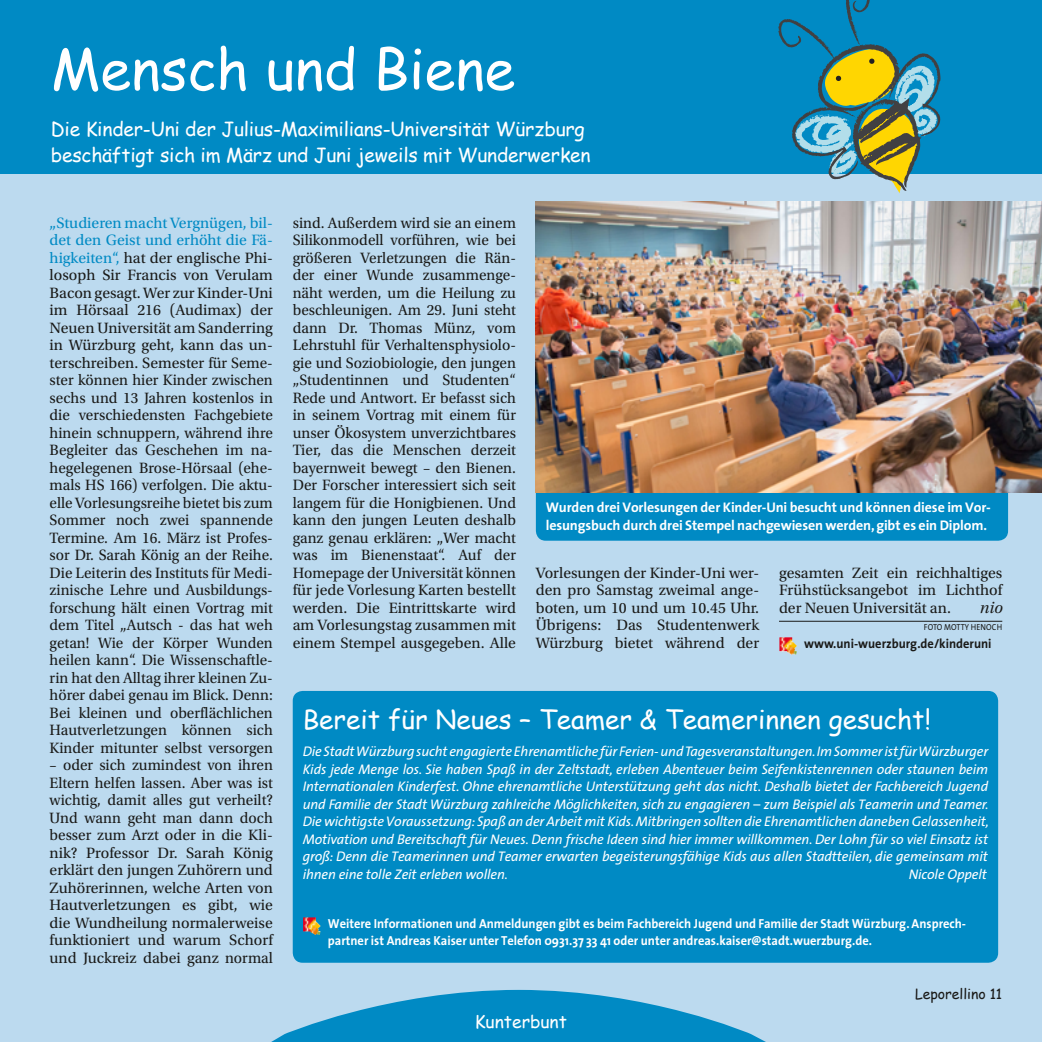
<style>
.page{position:relative;width:1042px;height:1042px;background:#bcdaef}
.page>*{position:absolute;margin:0;border:0;box-sizing:border-box;transform-origin:0 0}
.t1{font:56px "Comic Sans MS";color:#fff}
.t2{font:26.25px "Comic Sans MS";color:#fff}
.t3{font:19.25px/26.2px "Comic Sans MS";letter-spacing:-.01em;color:#fff}
.t4{font:17.5px "Comic Sans MS";color:#fff}
.t5{font:15.75px/17.5px "Utopia Std";color:#1a1a18;text-align:justify}
.t6{font:italic 15.75px "Utopia";color:#1a1a18}
.t7{font:italic 14px/17.5px "The Sans";letter-spacing:-.01em;color:#fff;text-align:justify}
.t8{font:700 14px/17.5px "The Sans";letter-spacing:-.01em;color:#fff}
.t9{font:14px "Comic Sans MS";color:#1a1a18}
.t10{font:700 13.12px/17.5px "The Sans";color:#fff;scale:.95 1}
.t11{font:700 13.12px "The Sans";color:#1a1a18;scale:.95 1}
.t12{font:8.75px "The Sans";letter-spacing:.015em;color:#1a1a18;scale:.9 1}
.s1{color:#008ac4}
</style>
<div class="page">
<div style="left:0;top:0;width:1042px;height:174px;background:#008ac4"></div>
<svg style="left:271px;top:990px;width:495px;height:52px"></svg>
<div style="left:536px;top:492px;width:472px;height:49px;background:#008ac4"></div>
<hr style="left:779px;top:621px;width:223px;height:1px;background:#1a1a18">
<img style="left:779px;top:637px;width:18px;height:18px">
<div style="left:293px;top:691px;width:705px;height:272px;background:#008ac4;border-radius:10px"></div>
<img style="left:303px;top:917px;width:17px;height:18px">
<svg style="left:778px;top:0;width:162px;height:193px"></svg>
<img style="left:536px;top:201px;width:506px;height:291px">
<h1 class="t1" style="left:51px;top:28px;width:466px">Mensch und Biene</h1>
<p class="t3" style="left:51px;top:115px;width:541px">Die Kinder-Uni der Julius-Maximilians-Universität Würzburg beschäftigt sich im März und Juni jeweils mit Wunderwerken</p>
<p class="t5" style="left:50px;top:214px;width:225px"><span class="s1">„Studieren macht Vergnügen, bil&shy;det den Geist und erhöht die Fä&shy;higkeiten“,</span> hat der englische Phi&shy;losoph Sir Francis von Verulam Bacon gesagt. Wer zur Kinder-Uni im Hörsaal 216 (Audimax) der Neuen Universität am Sanderring in Würzburg geht, kann das un&shy;terschreiben. Semester für Seme&shy;ster können hier Kinder zwischen sechs und 13 Jahren kostenlos in die verschiedensten Fachgebiete hinein schnuppern, während ihre Begleiter das Geschehen im na&shy;hegelegenen Brose-Hörsaal (ehe&shy;mals HS 166) verfolgen. Die aktu&shy;elle Vorlesungsreihe bietet bis zum Sommer noch zwei spannende Termine. Am 16. März ist Profes&shy;sor Dr. Sarah König an der Reihe.<br>Die Leiterin des Instituts für Medi&shy;zinische Lehre und Ausbildungs&shy;forschung hält einen Vortrag mit dem Titel „Autsch - das hat weh getan! Wie der Körper Wunden heilen kann“. Die Wissenschaftle&shy;rin hat den Alltag ihrer kleinen Zu&shy;hörer dabei genau im Blick. Denn:<br>Bei kleinen und oberflächlichen Hautverletzungen können sich Kinder mitunter selbst versorgen</p>
<p class="t5" style="left:50px;top:756px;width:225px">– oder sich zumindest von ihren Eltern helfen lassen. Aber was ist wichtig, damit alles gut verheilt?<br>Und wann geht man dann doch besser zum Arzt oder in die Kli&shy;nik? Professor Dr. Sarah König erklärt den jungen Zuhörern und Zuhörerinnen, welche Arten von Hautverletzungen es gibt, wie die Wundheilung normalerweise funktioniert und warum Schorf und Juckreiz dabei ganz normal</p>
<p class="t5" style="left:293px;top:214px;width:225px">sind. Außerdem wird sie an einem Silikonmodell vorführen, wie bei größeren Verletzungen die Rän&shy;der einer Wunde zusammenge&shy;näht werden, um die Heilung zu beschleunigen. Am 29. Juni steht dann Dr. Thomas Münz, vom Lehrstuhl für Verhaltensphysiolo&shy;gie und Soziobiologie, den jungen „Studentinnen und Studenten“ Rede und Antwort. Er befasst sich in seinem Vortrag mit einem für unser Ökosystem unverzichtbares Tier, das die Menschen derzeit bayernweit bewegt – den Bienen.<br>Der Forscher interessiert sich seit langem für die Honigbienen. Und kann den jungen Leuten deshalb ganz genau erklären: „Wer macht was im Bienenstaat“. Auf der Homepage der Universität können für jede Vorlesung Karten bestellt werden. Die Eintrittskarte wird am Vorlesungstag zusammen mit einem Stempel ausgegeben. Alle</p>
<p class="t8" style="left:546px;top:498px;width:446px">Wurden drei Vorlesungen der Kinder-Uni besucht und können diese im Vor&shy;lesungsbuch durch drei Stempel nachgewiesen werden, gibt es ein Diplom.</p>
<p class="t5" style="left:536px;top:564px;width:225px">Vorlesungen der Kinder-Uni wer&shy;den pro Samstag zweimal ange&shy;boten, um 10 und um 10.45 Uhr.<br>Übrigens: Das Studentenwerk Würzburg bietet während der</p>
<p class="t5" style="left:779px;top:564px;width:225px">gesamten Zeit ein reichhaltiges Frühstücksangebot im Lichthof der Neuen Universität an.</p>
<p class="t6" style="left:979px;top:598px;width:25px">nio</p>
<p class="t12" style="left:924px;top:620px;width:88px">FOTO MOTTY HENOCH</p>
<p class="t11" style="left:804px;top:632px;width:199px">www.uni-wuerzburg.de/kinderuni</p>
<h2 class="t2" style="left:303px;top:700px;width:630px">Bereit für Neues – Teamer &amp; Teamerinnen gesucht!</h2>
<p class="t7" style="left:303px;top:742px;width:688px">Die Stadt Würzburg sucht engagierte Ehrenamtliche für Ferien- und Tagesveranstaltungen. Im Sommer ist für Würzburger Kids jede Menge los. Sie haben Spaß in der Zeltstadt, erleben Abenteuer beim Seifenkistenrennen oder staunen beim Internationalen Kinderfest. Ohne ehrenamtliche Unterstützung geht das nicht. Deshalb bietet der Fachbereich Jugend und Familie der Stadt Würzburg zahlreiche Möglichkeiten, sich zu engagieren – zum Beispiel als Teamerin und Teamer.<br>Die wichtigste Voraussetzung: Spaß an der Arbeit mit Kids. Mitbringen sollten die Ehrenamtlichen daneben Gelassenheit, Motivation und Bereitschaft für Neues. Denn frische Ideen sind hier immer willkommen. Der Lohn für so viel Einsatz ist groß: Denn die Teamerinnen und Teamer erwarten begeisterungsfähige Kids aus allen Stadtteilen, die gemeinsam mit ihnen eine tolle Zeit erleben wollen.</p>
<p class="t7" style="left:909px;top:865px;width:80px">Nicole Oppelt</p>
<p class="t10" style="left:328px;top:914px;width:673px">Weitere Informationen und Anmeldungen gibt es beim Fachbereich Jugend und Familie der Stadt Würzburg. Ansprech&shy;partner ist Andreas Kaiser unter Telefon 0931.37 33 41 oder unter andreas.kaiser@stadt.wuerzburg.de.</p>
<p class="t4" style="left:475px;top:1008px;width:94px">Kunterbunt</p>
<p class="t9" style="left:915px;top:983px;width:89px">Leporellino 11</p>
</div>
